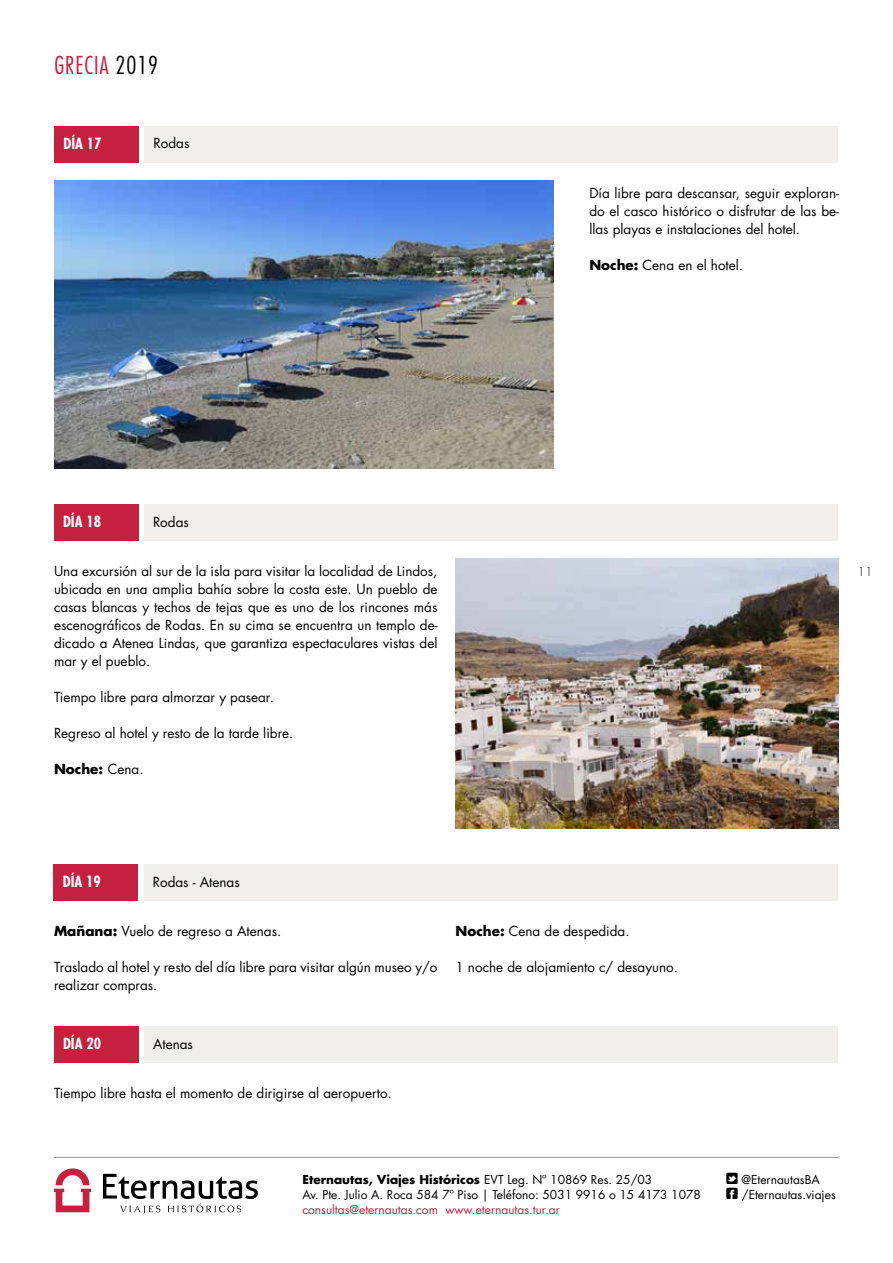
<style>
.page{position:relative;width:893px;height:1263px;background:#fff}
.page>*{position:absolute;margin:0;border:0;box-sizing:border-box;transform-origin:0 0}
.t1{font:300 condensed 24px "Futura Std";letter-spacing:.04em;color:#c5203d}
.t2{font:700 condensed 15px "Futura Std";color:#fff}
.t3{font:13.5px/18px "Futura Std";color:#000;text-align:justify}
.t4{font:700 13.5px "Futura Std";color:#000}
.t5{font:12px/15px "Futura Std";color:#000}
.t6{font:12px "Futura Std";color:#c5203d}
.t7{font:300 12px "Futura Std";color:#000}
.s1{color:#000}
.s2{font-weight:700}
.s3{font-weight:400}
</style>
<div class="page">
<hr style="left:54px;top:1157px;width:785px;height:1px;background:#939598">
<svg style="left:54px;top:1168px;width:37px;height:44px"></svg>
<svg style="left:103px;top:1174px;width:155px;height:40px"></svg>
<div style="left:54px;top:504px;width:84px;height:36px;background:#c5203d"></div>
<div style="left:54px;top:864px;width:84px;height:36px;background:#c5203d"></div>
<div style="left:144px;top:505px;width:693px;height:36px;background:#f0efec"></div>
<div style="left:144px;top:864px;width:693px;height:36px;background:#f0efec"></div>
<div style="left:55px;top:126px;width:84px;height:36px;background:#c5203d"></div>
<div style="left:145px;top:126px;width:693px;height:36px;background:#f0efec"></div>
<img style="left:54px;top:180px;width:500px;height:288px">
<img style="left:455px;top:558px;width:384px;height:270px">
<div style="left:54px;top:1026px;width:84px;height:36px;background:#c5203d"></div>
<div style="left:144px;top:1026px;width:693px;height:36px;background:#f0efec"></div>
<h1 class="t1" style="left:54px;top:51px;width:105px">GRECIA <span class="s1">2019</span></h1>
<p class="t2" style="left:64px;top:134px;width:40px">DÍA 17</p>
<p class="t3" style="left:154px;top:135px;width:37px">Rodas</p>
<p class="t3" style="left:589px;top:184px;width:251px">Día libre para descansar, seguir exploran&shy;do el casco histórico o disfrutar de las be&shy;llas playas e instalaciones del hotel.</p>
<p class="t3" style="left:589px;top:256px;width:155px"><span class="s2">Noche:</span> Cena en el hotel.</p>
<p class="t2" style="left:63px;top:512px;width:40px">DÍA 18</p>
<p class="t3" style="left:153px;top:513px;width:37px">Rodas</p>
<p class="t3" style="left:54px;top:562px;width:385px">Una excursión al sur de la isla para visitar la localidad de Lindos, ubicada en una amplia bahía sobre la costa este. Un pueblo de casas blancas y techos de tejas que es uno de los rincones más escenográficos de Rodas. En su cima se encuentra un templo de&shy;dicado a Atenea Lindas, que garantiza espectaculares vistas del mar y el pueblo.</p>
<p class="t3" style="left:54px;top:688px;width:221px">Tiempo libre para almorzar y pasear.</p>
<p class="t3" style="left:54px;top:724px;width:241px">Regreso al hotel y resto de la tarde libre.</p>
<p class="t4" style="left:54px;top:760px;width:91px">Noche: <span class="s3">Cena.</span></p>
<p class="t7" style="left:858px;top:564px;width:16px">11</p>
<p class="t2" style="left:63px;top:872px;width:40px">DÍA 19</p>
<p class="t3" style="left:153px;top:873px;width:88px">Rodas - Atenas</p>
<p class="t3" style="left:54px;top:922px;width:229px"><span class="s2">Mañana:</span> Vuelo de regreso a Atenas.</p>
<p class="t3" style="left:54px;top:958px;width:385px">Traslado al hotel y resto del día libre para visitar algún museo y/o realizar compras.</p>
<p class="t2" style="left:63px;top:1034px;width:40px">DÍA 20</p>
<p class="t3" style="left:153px;top:1035px;width:41px">Atenas</p>
<p class="t3" style="left:54px;top:1084px;width:339px">Tiempo libre hasta el momento de dirigirse al aeropuerto.</p>
<p class="t3" style="left:455px;top:922px;width:176px"><span class="s2">Noche:</span> Cena de despedida.</p>
<p class="t3" style="left:455px;top:958px;width:224px">1 noche de alojamiento c/ desayuno.</p>
<p class="t5" style="left:302px;top:1172px;width:400px"><span class="s2">Eternautas, Viajes Históricos</span> EVT Leg. Nº 10869 Res. 25/03<br>Av. Pte. Julio A. Roca 584 7º Piso | Teléfono: 5031 9916 o 15 4173 1078</p>
<p class="t6" style="left:302px;top:1202px;width:259px">consultas@eternautas.com www.eternautas.tur.ar</p>
<p class="t5" style="left:741px;top:1172px;width:80px">@EternautasBA</p>
<p class="t5" style="left:726px;top:1187px;width:111px">❑ /Eternautas.viajes</p>
</div>
